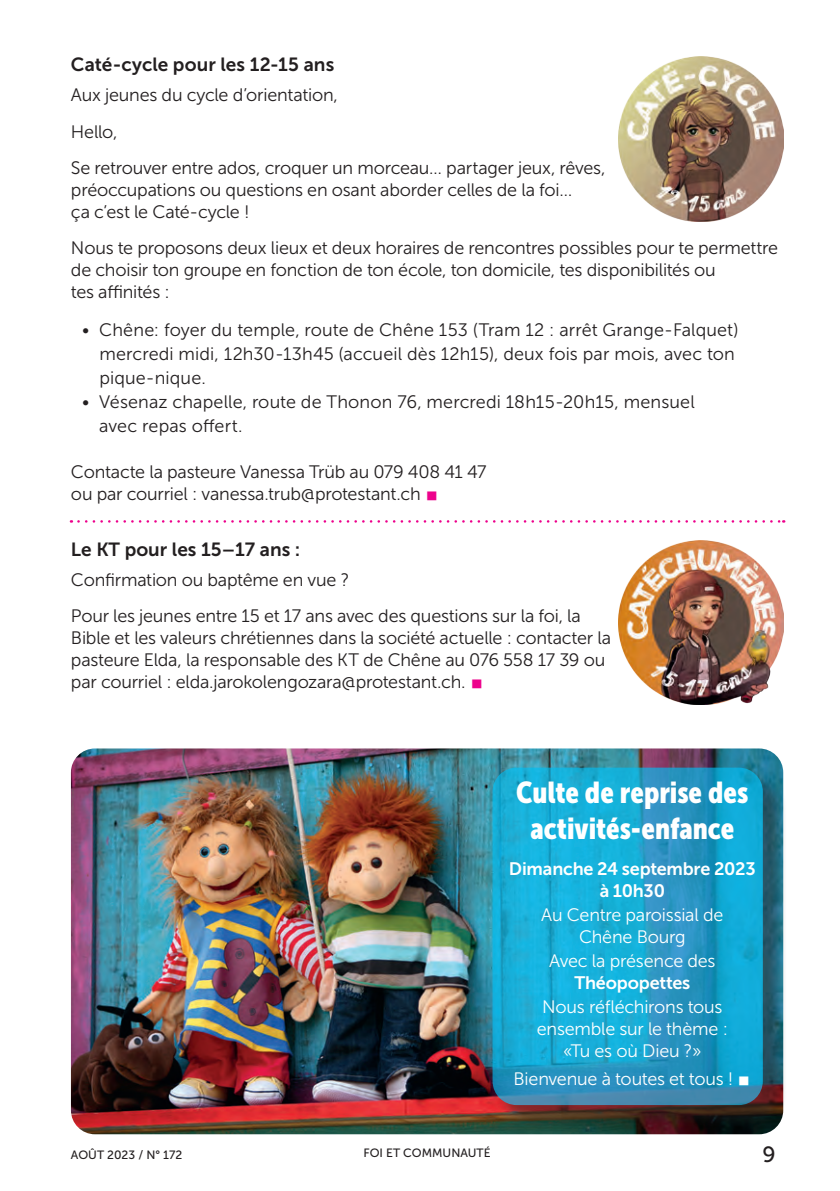
<style>
.page{position:relative;width:840px;height:1191px;background:#fff}
.page>*{position:absolute;margin:0;border:0;box-sizing:border-box;transform-origin:0 0}
.t1{font:40px "Trebuchet MS";color:#ed028c}
.t2{font:40px "Trebuchet MS";color:#fff}
.t3{font:30px/36px "Museo Sans Cond 900";color:#fff;text-align:center}
.t4{font:22px "Museo Sans 500";color:#231f20}
.t5{font:19px "Museo Sans 700";color:#231f20}
.t6{font:18px/22px "Museo Sans 300";letter-spacing:-.01em;color:#231f20}
.t7{font:18px/24px "Museo Sans 300";letter-spacing:.01em;color:#231f20}
.t8{font:18px/22px "Museo Sans 300";letter-spacing:-.015em;color:#fff;text-align:center}
.t9{font:18px/22px "Museo Sans 700";letter-spacing:-.01em;color:#fff;text-align:center}
.t10{font:12px "Museo Sans 500";color:#231f20}
</style>
<div class="page">
<img style="left:71px;top:748px;width:711px;height:386px">
<div style="left:495px;top:770px;width:292px;height:360px;background:#231f20;opacity:.75"></div>
<svg style="left:492px;top:767px;width:270px;height:338px;background:#1da3ce"></svg>
<svg style="left:78px;top:520px;width:705px;height:2px"></svg>
<img style="left:618px;top:540px;width:164px;height:165px">
<img style="left:618px;top:57px;width:164px;height:164px">
<p class="t5" style="left:71px;top:54px;width:265px">Caté-cycle pour les 12-15 ans</p>
<p class="t6" style="left:71px;top:77px;width:536px;line-height:36.2px">Aux jeunes du cycle d’orientation,<br>Hello,<br>Se retrouver entre ados, croquer un morceau… partager jeux, rêves,</p>
<p class="t6" style="left:71px;top:179px;width:502px">préoccupations ou questions en osant aborder celles de la foi… ça c’est le Caté-cycle !</p>
<p class="t6" style="left:71px;top:237px;width:708px">Nous te proposons deux lieux et deux horaires de rencontres possibles pour te permettre de choisir ton groupe en fonction de ton école, ton domicile, tes disponibilités ou<br>tes affinités :</p>
<p class="t7" style="left:99px;top:318px;width:640px;text-indent:-17px">• Chêne: foyer du temple, route de Chêne 153 (Tram 12 : arrêt Grange-Falquet) mercredi midi, 12h30-13h45 (accueil dès 12h15), deux fois par mois, avec ton pique-nique.</p>
<p class="t7" style="left:99px;top:390px;width:596px;text-indent:-17px">• Vésenaz chapelle, route de Thonon 76, mercredi 18h15-20h15, mensuel avec repas offert.</p>
<p class="t6" style="left:71px;top:461px;width:417px">Contacte la pasteure Vanessa Trüb au 079 408 41 47 ou par courriel : vanessa.trub@protestant.ch</p>
<h1 class="t1" style="left:424px;top:471px;width:16px">▪</h1>
<p class="t5" style="left:71px;top:538px;width:231px">Le KT pour les 15–17 ans :</p>
<p class="t6" style="left:71px;top:562px;width:511px;line-height:36.2px">Confirmation ou baptême en vue ?<br>Pour les jeunes entre 15 et 17 ans avec des questions sur la foi, la</p>
<p class="t6" style="left:71px;top:627px;width:541px">Bible et les valeurs chrétiennes dans la société actuelle : contacter la pasteure Elda, la responsable des KT de Chêne au 076 558 17 39 ou par courriel : elda.jarokolengozara@protestant.ch.</p>
<h1 class="t1" style="left:469px;top:659px;width:16px">▪</h1>
<h2 class="t3" style="left:516px;top:774px;width:233px">Culte de reprise des activités-enfance</h2>
<p class="t9" style="left:508px;top:857px;width:248px">Dimanche 24 septembre 2023 à 10h30</p>
<p class="t8" style="left:541px;top:904px;width:183px">Au Centre paroissial de<br>Chêne Bourg</p>
<p class="t8" style="left:549px;top:950px;width:168px">Avec la présence des</p>
<p class="t9" style="left:574px;top:971px;width:117px">Théopopettes</p>
<p class="t8" style="left:536px;top:996px;width:192px">Nous réfléchirons tous ensemble sur le thème : «Tu es où Dieu ?»</p>
<p class="t8" style="left:513px;top:1068px;width:221px">Bienvenue à toutes et tous !</p>
<h1 class="t2" style="left:736px;top:1056px;width:16px">▪</h1>
<p class="t10" style="left:71px;top:1148px;width:113px">AOÛT 2023 / N° 172</p>
<p class="t10" style="left:363px;top:1146px;width:128px">FOI ET COMMUNAUTÉ</p>
<p class="t4" style="left:762px;top:1142px;width:15px">9</p>
</div>
